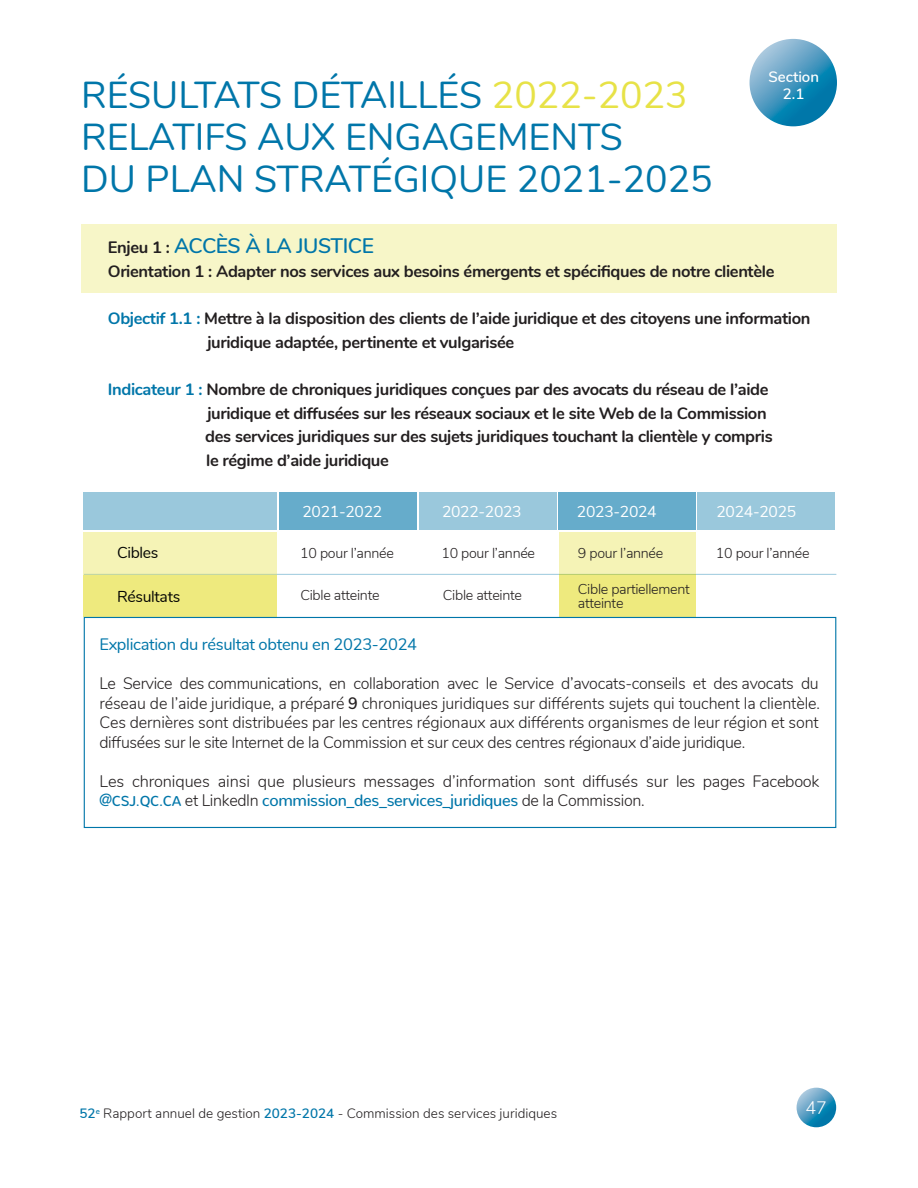
<style>
.page{position:relative;width:918px;height:1188px;background:#fff}
.page>*{position:absolute;margin:0;border:0;box-sizing:border-box;transform-origin:0 0}
.t1{font:37.5px "Nunito";color:#0076a9}
.t2{font:600 21px "Nunito";letter-spacing:-.02em;color:#0076a9}
.t3{font:300 18px "Nunito";color:#fff}
.t4{font:300 16.5px/19.5px "Nunito";letter-spacing:-.01em;color:#231f20;text-align:justify}
.t5{font:700 16.5px/23.7px "Nunito";letter-spacing:-.02em;color:#231f20}
.t6{font:16.5px "Nunito";letter-spacing:-.02em;color:#0076a9}
.t7{font:15.75px "Nunito";letter-spacing:-.02em;color:#fff}
.t8{font:15.75px "Nunito";letter-spacing:-.02em;color:#040503}
.t9{font:600 15px "Nunito";color:#fff}
.t10{font:300 14.25px/13.5px "Nunito";letter-spacing:-.02em;color:#231f20}
.t11{font:300 13.5px "Nunito";color:#231f20}
.s1{color:#e7e247}
.s2{font-weight:700;font-size:16.5px;color:#231f20}
.s3{color:#0076a9}
.s4{font-weight:600}
.s5{font-weight:500;color:#0076a9}
.s6{font-weight:500;font-size:14.25px;color:#0076a9}
.s7{font-weight:600;color:#0076a9}
</style>
<div class="page">
<div style="left:81px;top:225px;width:756px;height:68px;background:#f7f6c8"></div>
<div style="left:559px;top:575px;width:137px;height:42px;background:#eeea7e"></div>
<hr style="left:84px;top:574px;width:752px;height:1px;background:#0076a9">
<div style="left:84px;top:532px;width:193px;height:43px;background:#f5f3b6"></div>
<div style="left:84px;top:575px;width:193px;height:42px;background:#eeea7e"></div>
<div style="left:559px;top:533px;width:137px;height:42px;background:#f5f3b6"></div>
<div style="left:280px;top:492px;width:137px;height:38px;background:#66accb"></div>
<div style="left:84px;top:492px;width:193px;height:38px;background:#9ac8dc"></div>
<div style="left:419px;top:492px;width:137px;height:38px;background:#9ac8dc"></div>
<div style="left:559px;top:492px;width:137px;height:38px;background:#66accb"></div>
<div style="left:698px;top:492px;width:137px;height:38px;background:#9ac8dc"></div>
<div style="left:84px;top:617px;width:752px;height:211px;border:1px solid #0076a9"></div>
<svg style="left:750px;top:39px;width:87px;height:87px;background:#4397be"></svg>
<svg style="left:797px;top:1088px;width:39px;height:39px"></svg>
<p class="t1" style="left:81px;top:68px;width:608px">RÉSULTATS DÉTAILLÉS <span class="s1">2022-2023</span></p>
<p class="t1" style="left:81px;top:110px;width:543px">RELATIFS AUX ENGAGEMENTS</p>
<p class="t1" style="left:81px;top:152px;width:633px">DU PLAN STRATÉGIQUE 2021-2025</p>
<p class="t9" style="left:764px;top:64px;width:52px">Section</p>
<p class="t9" style="left:779px;top:80px;width:23px">1.9</p>
<p class="t9" style="left:768px;top:66px;width:52px">Section</p>
<p class="t9" style="left:783px;top:82px;width:23px">2.1</p>
<p class="t2" style="left:108px;top:230px;width:268px"><span class="s2">Enjeu 1 :</span> ACCÈS À LA JUSTICE</p>
<p class="t5" style="left:108px;top:258px;width:668px">Orientation 1 : Adapter nos services aux besoins émergents et spécifiques de notre clientèle</p>
<p class="t5" style="left:207px;top:305px;width:605px;text-indent:-100px"><span class="s3">Objectif 1.1 :</span> Mettre à la disposition des clients de l’aide juridique et des citoyens une information juridique adaptée, pertinente et vulgarisée</p>
<p class="t5" style="left:108px;top:376px;width:662px"><span class="s3">Indicateur 1 :</span> Nombre de chroniques juridiques conçues par des avocats du réseau de l’aide</p>
<p class="t5" style="left:207px;top:400px;width:561px">juridique et diffusées sur les réseaux sociaux et le site Web de la Commission</p>
<p class="t5" style="left:205px;top:424px;width:569px">des services juridiques sur des sujets juridiques touchant la clientèle y compris</p>
<p class="t5" style="left:206px;top:447px;width:184px">le régime d’aide juridique</p>
<p class="t8" style="left:117px;top:541px;width:43px">Cibles</p>
<p class="t8" style="left:117px;top:585px;width:65px">Résultats</p>
<p class="t7" style="left:302px;top:500px;width:81px">2021-2022</p>
<p class="t7" style="left:442px;top:500px;width:81px">2022-2023</p>
<p class="t7" style="left:577px;top:500px;width:81px">2023-2024</p>
<p class="t7" style="left:716px;top:500px;width:81px">2024-2025</p>
<p class="t10" style="left:300px;top:546px;width:95px">10 pour l’année</p>
<p class="t10" style="left:300px;top:588px;width:81px">Cible atteinte</p>
<p class="t10" style="left:443px;top:588px;width:81px">Cible atteinte</p>
<p class="t10" style="left:578px;top:582px;width:113px">Cible partiellement atteinte</p>
<p class="t10" style="left:441px;top:546px;width:95px">10 pour l’année</p>
<p class="t10" style="left:578px;top:546px;width:87px">9 pour l’année</p>
<p class="t10" style="left:716px;top:546px;width:95px">10 pour l’année</p>
<p class="t6" style="left:99px;top:633px;width:319px">Explication du résultat obtenu en 2023-2024</p>
<p class="t4" style="left:99px;top:673px;width:722px">Le Service des communications, en collaboration avec le Service d’avocats-conseils et des avocats du réseau de l’aide juridique, a préparé <span class="s4">9</span> chroniques juridiques sur différents sujets qui touchent la clientèle.<br>Ces dernières sont distribuées par les centres régionaux aux différents organismes de leur région et sont diffusées sur le site Internet de la Commission et sur ceux des centres régionaux d’aide juridique.</p>
<p class="t4" style="left:99px;top:771px;width:722px">Les chroniques ainsi que plusieurs messages d’information sont diffusés sur les pages Facebook <span class="s5">@</span><span class="s6">CSJ.QC.CA</span> et LinkedIn <span class="s5">commission_des_services_juridiques</span> de la Commission.</p>
<p class="t11" style="left:80px;top:1103px;width:479px"><span class="s7">52</span><sup>e</sup> Rapport annuel de gestion <span class="s7">2023-2024</span> - Commission des services juridiques</p>
<p class="t3" style="left:805px;top:1095px;width:23px">47</p>
</div>
